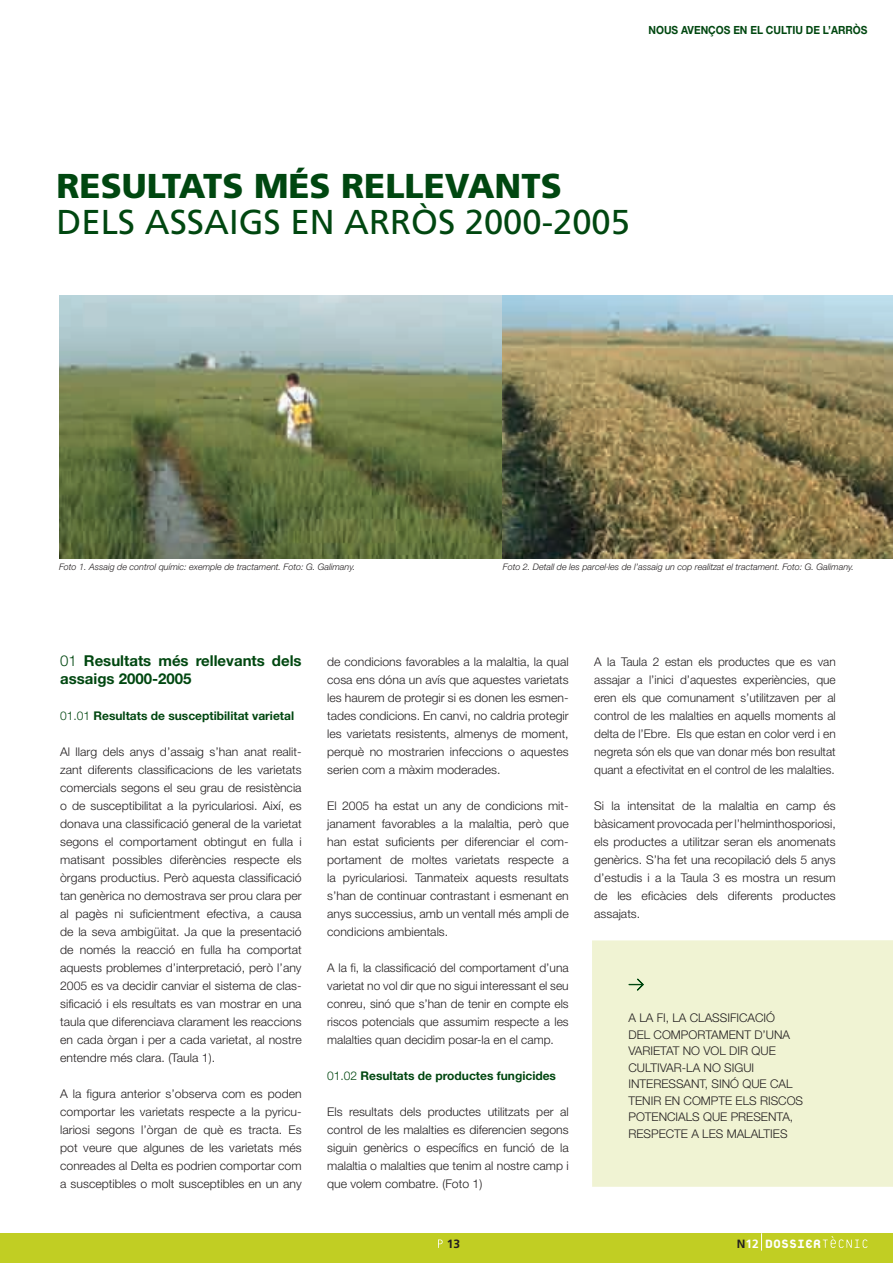
<style>
.page{position:relative;width:893px;height:1263px;background:#fff}
.page>*{position:absolute;margin:0;border:0;box-sizing:border-box;transform-origin:0 0}
.t1{font:34.5px "Frutiger";color:#004710}
.t2{font:900 34.5px "Frutiger";color:#004710}
.t3{font:800 18px "Platelet";color:#fff;scale:.96 1}
.t4{font:700 15px/18px "Helvetica Neue";color:#004710}
.t5{font:300 12px/18px "Helvetica Neue";color:#231f20;text-align:justify}
.t6{font:700 12px "Helvetica Neue";color:#004710}
.t7{font:700 12px "Frutiger";color:#231f20}
.t8{font:700 11.25px "Helvetica Neue";color:#004710;scale:.91 1}
.t9{font:italic 300 9px "Helvetica Neue";color:#231f20}
.s1{font-weight:300}
.s2{font-family:"Frutiger";font-weight:700;font-size:12px;color:#231f20}
.s3{font-family:"Frutiger";font-weight:700;font-size:12px}
</style>
<div class="page">
<div style="left:0;top:1233px;width:893px;height:30px;background:#c1ce23"></div>
<svg style="left:761px;top:1233px;width:1px;height:17px"></svg>
<svg style="left:823px;top:1236px;width:44px;height:12px"></svg>
<svg style="left:438px;top:1239px;width:5px;height:9px"></svg>
<div style="left:592px;top:940px;width:301px;height:247px;background:#f0f3d3"></div>
<svg style="left:628px;top:979px;width:16px;height:12px"></svg>
<img style="left:60px;top:296px;width:443px;height:263px">
<img style="left:503px;top:296px;width:390px;height:263px">
<p class="t8" style="left:648px;top:23px;width:242px">NOUS AVENÇOS EN EL CULTIU DE L’ARRÒS</p>
<p class="t2" style="left:57px;top:165px;width:507px">RESULTATS MÉS RELLEVANTS</p>
<p class="t1" style="left:57px;top:202px;width:575px">DELS ASSAIGS EN ARRÒS 2000-2005</p>
<p class="t9" style="left:59px;top:562px;width:298px">Foto 1. Assaig de control químic: exemple de tractament. Foto: G. Galimany.</p>
<p class="t9" style="left:503px;top:562px;width:353px">Foto 2. Detall de les parcel·les de l’assaig un cop realitzat el tractament. Foto: G. Galimany.</p>
<p class="t4" style="left:60px;top:651px;width:243px"><span class="s1">01</span> Resultats més rellevants dels assaigs 2000-2005</p>
<p class="t6" style="left:60px;top:708px;width:235px"><span class="s1">01.01</span> Resultats de susceptibilitat varietal</p>
<p class="t5" style="left:60px;top:742px;width:243px">Al llarg dels anys d’assaig s’han anat realit&shy;zant diferents classificacions de les varietats comercials segons el seu grau de resistència o de susceptibilitat a la pyriculariosi. Així, es donava una classificació general de la varietat segons el comportament obtingut en fulla i matisant possibles diferències respecte els òrgans productius. Però aquesta classificació tan genèrica no demostrava ser prou clara per al pagès ni suficientment efectiva, a causa de la seva ambigüitat. Ja que la presentació de només la reacció en fulla ha comportat aquests problemes d’interpretació, però l’any 2005 es va decidir canviar el sistema de clas&shy;sificació i els resultats es van mostrar en una taula que diferenciava clarament les reaccions en cada òrgan i per a cada varietat, al nostre entendre més clara. (Taula 1).</p>
<p class="t5" style="left:60px;top:1084px;width:243px">A la figura anterior s’observa com es poden comportar les varietats respecte a la pyricu&shy;lariosi segons l’òrgan de què es tracta. Es pot veure que algunes de les varietats més conreades al Delta es podrien comportar com a susceptibles o molt susceptibles en un any</p>
<p class="t5" style="left:327px;top:652px;width:243px">de condicions favorables a la malaltia, la qual cosa ens dóna un avís que aquestes varietats les haurem de protegir si es donen les esmen&shy;tades condicions. En canvi, no caldria protegir les varietats resistents, almenys de moment, perquè no mostrarien infeccions o aquestes serien com a màxim moderades.</p>
<p class="t5" style="left:327px;top:796px;width:243px">El 2005 ha estat un any de condicions mit&shy;janament favorables a la malaltia, però que han estat suficients per diferenciar el com&shy;portament de moltes varietats respecte a la pyriculariosi. Tanmateix aquests resultats s’han de continuar contrastant i esmenant en anys successius, amb un ventall més ampli de condicions ambientals.</p>
<p class="t5" style="left:327px;top:958px;width:243px">A la fi, la classificació del comportament d’una varietat no vol dir que no sigui interessant el seu conreu, sinó que s’han de tenir en compte els riscos potencials que assumim respecte a les malalties quan decidim posar-la en el camp.</p>
<p class="t6" style="left:327px;top:1068px;width:230px"><span class="s1">01.02</span> Resultats de productes fungicides</p>
<p class="t5" style="left:327px;top:1102px;width:243px">Els resultats dels productes utilitzats per al control de les malalties es diferencien segons siguin genèrics o específics en funció de la malaltia o malalties que tenim al nostre camp i que volem combatre. (Foto 1)</p>
<p class="t5" style="left:594px;top:652px;width:243px">A la Taula 2 estan els productes que es van assajar a l’inici d’aquestes experiències, que eren els que comunament s’utilitzaven per al control de les malalties en aquells moments al delta de l’Ebre. Els que estan en color verd i en negreta són els que van donar més bon resultat quant a efectivitat en el control de les malalties.</p>
<p class="t5" style="left:594px;top:796px;width:243px">Si la intensitat de la malaltia en camp és bàsicament provocada per l’helminthosporiosi, els productes a utilitzar seran els anomenats genèrics. S’ha fet una recopilació dels 5 anys d’estudis i a la Taula 3 es mostra un resum de les eficàcies dels diferents productes assajats.</p>
<p class="t5" style="left:628px;top:1009px;width:176px;line-height:16.5px;text-align:left">A LA FI, LA CLASSIFICACIÓ<br>DEL COMPORTAMENT D’UNA<br>VARIETAT NO VOL DIR QUE<br>CULTIVAR-LA NO SIGUI<br>INTERESSANT, SINÓ QUE CAL<br>TENIR EN COMPTE ELS RISCOS<br>POTENCIALS QUE PRESENTA,<br>RESPECTE A LES MALALTIES</p>
<p class="t7" style="left:447px;top:1236px;width:15px">13</p>
<h2 class="t3" style="left:737px;top:1235px;width:89px"><span class="s2">N</span><span class="s3">12</span> DOSSIER</h2>
</div>
